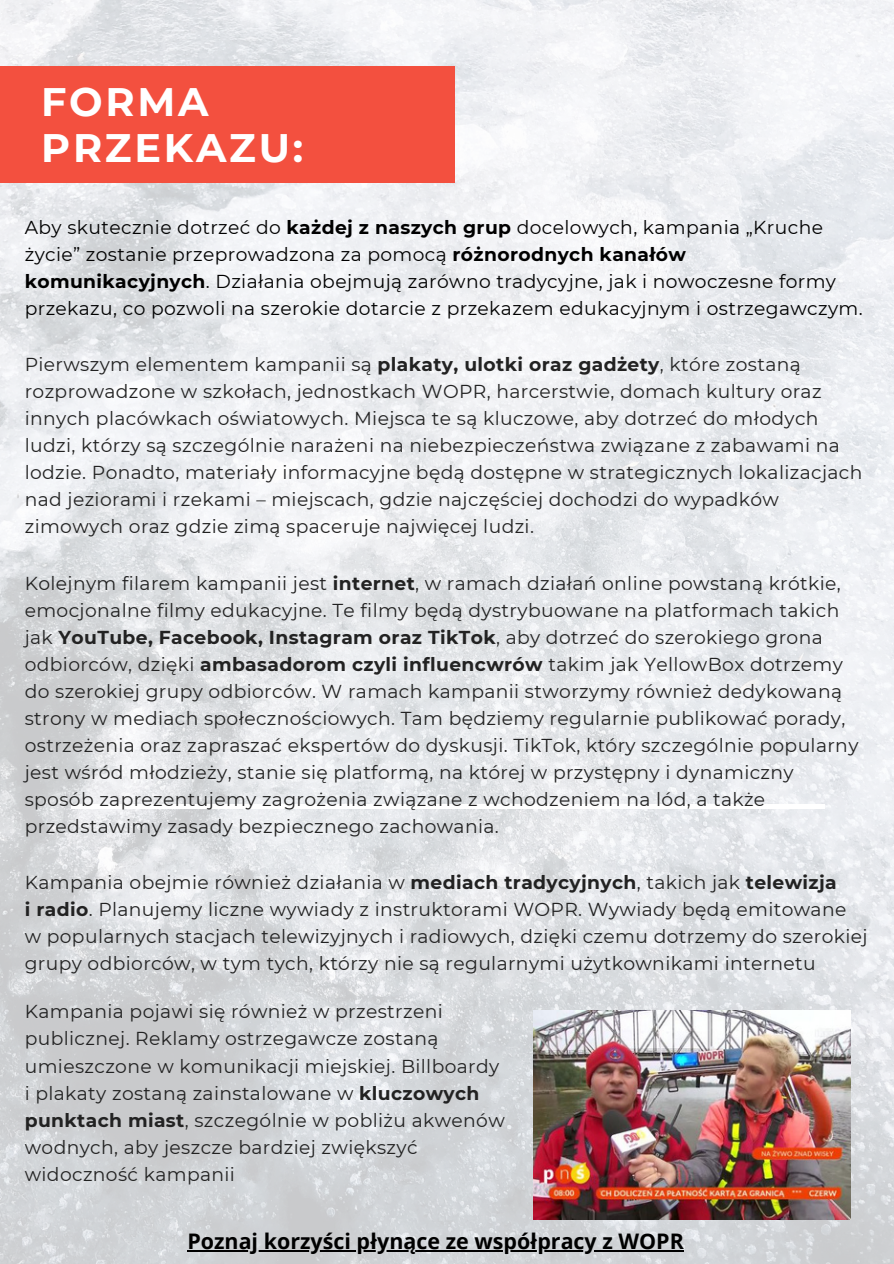
<style>
.page{position:relative;width:894px;height:1264px;background:#fff}
.page>*{position:absolute;margin:0;border:0;box-sizing:border-box;transform-origin:0 0}
.t1{font:700 39.75px/46.2px "Montserrat";letter-spacing:.07em;color:#fff}
.t2{font:700 21.45px "Open Sans";color:#000}
.t3{font:18.75px/27px "Montserrat";letter-spacing:.02em;color:#222}
.t4{font:18.75px/27px "Montserrat";letter-spacing:.02em;color:#000}
.s1{font-weight:700}
</style>
<div class="page">
<img style="left:0;top:0;width:893px;height:1263px">
<div style="left:0;top:67px;width:454px;height:116px;background:#f3503f"></div>
<hr style="left:71px;top:804px;width:753px;height:4px;background:#fff">
<img style="left:533px;top:1010px;width:317px;height:209px">
<hr style="left:187px;top:1250px;width:496px;height:1px;background:#000">
<p class="t1" style="left:41px;top:78px;width:263px">FORMA<br>PRZEKAZU:</p>
<p class="t4" style="left:25px;top:214px;width:839px">Aby skutecznie dotrzeć do <span class="s1">każdej z naszych grup</span> docelowych, kampania „Kruche życie” zostanie przeprowadzona za pomocą <span class="s1">różnorodnych kanałów komunikacyjnych</span>. Działania obejmują zarówno tradycyjne, jak i nowoczesne formy przekazu, co pozwoli na szerokie dotarcie z przekazem edukacyjnym i ostrzegawczym.</p>
<p class="t3" style="left:25px;top:351px;width:839px">Pierwszym elementem kampanii są <span class="s1">plakaty, ulotki oraz gadżety</span>, które zostaną rozprowadzone w szkołach, jednostkach WOPR, harcerstwie, domach kultury oraz innych placówkach oświatowych. Miejsca te są kluczowe, aby dotrzeć do młodych ludzi, którzy są szczególnie narażeni na niebezpieczeństwa związane z zabawami na lodzie. Ponadto, materiały informacyjne będą dostępne w strategicznych lokalizacjach nad jeziorami i rzekami – miejscach, gdzie najczęściej dochodzi do wypadków zimowych oraz gdzie zimą spaceruje najwięcej ludzi.</p>
<p class="t3" style="left:25px;top:569px;width:835px">Kolejnym filarem kampanii jest <span class="s1">internet</span>, w ramach działań online powstaną krótkie, emocjonalne filmy edukacyjne. Te filmy będą dystrybuowane na platformach takich jak <span class="s1">YouTube, Facebook, Instagram oraz TikTok</span>, aby dotrzeć do szerokiego grona odbiorców, dzięki <span class="s1">ambasadorom czyli influencwrów</span> takim jak YellowBox dotrzemy do szerokiej grupy odbiorców. W ramach kampanii stworzymy również dedykowaną strony w mediach społecznościowych. Tam będziemy regularnie publikować porady, ostrzeżenia oraz zapraszać ekspertów do dyskusji. TikTok, który szczególnie popularny jest wśród młodzieży, stanie się platformą, na której w przystępny i dynamiczny sposób zaprezentujemy zagrożenia związane z wchodzeniem na lód, a także przedstawimy zasady bezpiecznego zachowania.</p>
<p class="t3" style="left:25px;top:868px;width:813px">Kampania obejmie również działania w <span class="s1">mediach tradycyjnych</span>, takich jak <span class="s1">telewizja</span></p>
<p class="t3" style="left:25px;top:895px;width:844px"><span class="s1">i radio</span>. Planujemy liczne wywiady z instruktorami WOPR. Wywiady będą emitowane<br>w popularnych stacjach telewizyjnych i radiowych, dzięki czemu dotrzemy do szerokiej grupy odbiorców, w tym tych, którzy nie są regularnymi użytkownikami internetu</p>
<p class="t3" style="left:25px;top:998px;width:481px">Kampania pojawi się również w przestrzeni publicznej. Reklamy ostrzegawcze zostaną umieszczone w komunikacji miejskiej. Billboardy i plakaty zostaną zainstalowane w <span class="s1">kluczowych punktach miast</span>, szczególnie w pobliżu akwenów wodnych, aby jeszcze bardziej zwiększyć widoczność kampanii</p>
<p class="t2" style="left:187px;top:1226px;width:498px">Poznaj korzyści płynące ze współpracy z WOPR</p>
</div>
